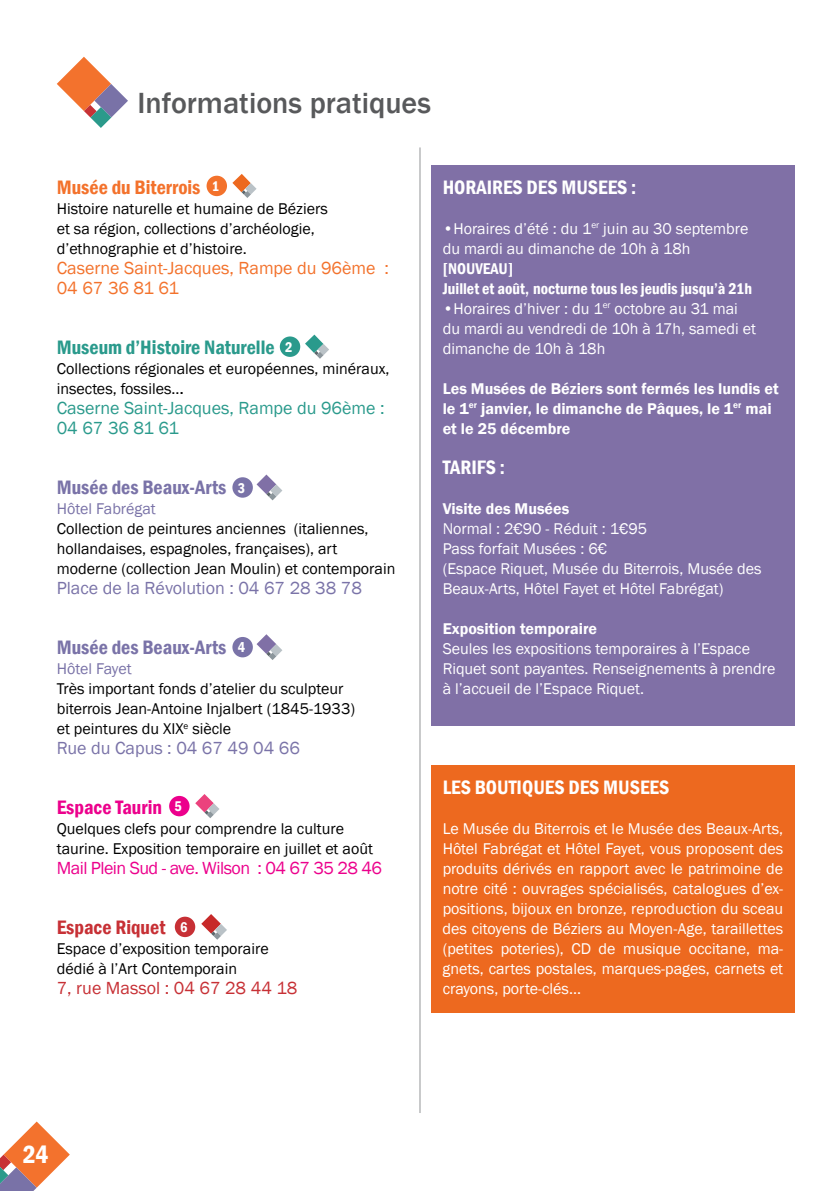
<style>
.page{position:relative;width:840px;height:1191px;background:#fff}
.page>*{position:absolute;margin:0;border:0;box-sizing:border-box;transform-origin:0 0}
.t1{font:500 30px "Franklin Gothic";color:#58595b}
.t2{font:600 condensed 25.6px "Franklin Gothic";color:#fff}
.t3{font:600 condensed 20px "Franklin Gothic";color:#fff}
.t4{font:600 condensed 20px "Franklin Gothic";color:#7a73a8}
.t5{font:600 condensed 20px "Franklin Gothic";color:#2a9a8c}
.t6{font:600 condensed 20px "Franklin Gothic";color:#f3722c}
.t7{font:600 condensed 20px "Franklin Gothic";color:#ec008c}
.t8{font:600 condensed 20px "Franklin Gothic";color:#c73035}
.t9{font:18px "Franklin Gothic";color:#7a73a8}
.t10{font:18px/20px "Franklin Gothic";color:#f3722c}
.t11{font:18px/20px "Franklin Gothic";color:#2a9a8c}
.t12{font:18px "Franklin Gothic";letter-spacing:-.03em;color:#ec008c}
.t13{font:18px "Franklin Gothic";color:#c73035}
.t14{font:16px/20px "Franklin Gothic";color:#fff}
.t15{font:16px/20px "Franklin Gothic";color:#000}
.t16{font:600 16px/20px "Franklin Gothic";color:#fff}
.t17{font:600 condensed 16px/20px "Franklin Gothic";color:#fff}
.t18{font:16px "Franklin Gothic";color:#7a73a8}
.t19{font:600 condensed 14.4px "Franklin Gothic";color:#fff}
.s1{font-size:18px}
</style>
<div class="page">
<div style="left:431px;top:765px;width:363px;height:248px;background:#ed691f"></div>
<div style="left:431px;top:165px;width:363px;height:561px;background:#8070a6"></div>
<svg style="left:0;top:1121px;width:70px;height:70px"></svg>
<hr style="left:419px;top:147px;width:1px;height:966px;background:#939598">
<svg style="left:57px;top:57px;width:71px;height:71px"></svg>
<svg style="left:195px;top:794px;width:24px;height:24px"></svg>
<svg style="left:256px;top:634px;width:26px;height:26px"></svg>
<svg style="left:256px;top:474px;width:26px;height:26px"></svg>
<svg style="left:232px;top:174px;width:24px;height:24px"></svg>
<svg style="left:305px;top:334px;width:24px;height:25px"></svg>
<svg style="left:201px;top:914px;width:26px;height:25px"></svg>
<div style="left:206px;top:176px;width:21px;height:20px;background:#f3722c;border-radius:50%"></div>
<div style="left:279px;top:336px;width:21px;height:21px;background:#2a9a8c;border-radius:50%"></div>
<div style="left:169px;top:796px;width:20px;height:20px;background:#ec008c;border-radius:50%"></div>
<div style="left:232px;top:477px;width:21px;height:21px;background:#7a73a8;border-radius:50%"></div>
<div style="left:232px;top:637px;width:21px;height:20px;background:#7a73a8;border-radius:50%"></div>
<div style="left:175px;top:916px;width:20px;height:21px;background:#c73035;border-radius:50%"></div>
<h1 class="t1" style="left:137px;top:85px;width:295px">Informations pratiques</h1>
<p class="t6" style="left:57px;top:173px;width:145px">Musée du Biterrois</p>
<p class="t15" style="left:57px;top:199px;width:272px">Histoire naturelle et humaine de Béziers et sa région, collections d’archéologie, d’ethnographie et d’histoire.</p>
<p class="t10" style="left:57px;top:258px;width:333px">Caserne Saint-Jacques, Rampe du 96ème :<br>04 67 36 81 61</p>
<p class="t19" style="left:212px;top:176px;width:9px">1</p>
<p class="t5" style="left:57px;top:333px;width:219px">Museum d’Histoire Naturelle</p>
<p class="t15" style="left:57px;top:359px;width:334px">Collections régionales et européennes, minéraux, insectes, fossiles..<span class="s1">.</span></p>
<p class="t11" style="left:57px;top:398px;width:329px">Caserne Saint-Jacques, Rampe du 96ème :<br>04 67 36 81 61</p>
<p class="t19" style="left:285px;top:337px;width:9px">2</p>
<p class="t4" style="left:57px;top:473px;width:171px">Musée des Beaux-Arts</p>
<p class="t18" style="left:57px;top:498px;width:100px">Hôtel Fabrégat</p>
<p class="t15" style="left:57px;top:519px;width:340px">Collection de peintures anciennes (italiennes, hollandaises, espagnoles, françaises), art moderne (collection Jean Moulin) et contemporain</p>
<p class="t9" style="left:57px;top:576px;width:306px">Place de la Révolution : 04 67 28 38 78</p>
<p class="t19" style="left:237px;top:478px;width:9px">3</p>
<p class="t4" style="left:57px;top:633px;width:171px">Musée des Beaux-Arts</p>
<p class="t18" style="left:57px;top:658px;width:76px">Hôtel Fayet</p>
<p class="t15" style="left:57px;top:679px;width:300px">Très important fonds d’atelier du sculpteur biterrois Jean-Antoine Injalbert (1845-1933) et peintures du XIX<sup>e</sup> siècle</p>
<p class="t9" style="left:57px;top:736px;width:244px">Rue du Capus : 04 67 49 04 66</p>
<p class="t19" style="left:237px;top:638px;width:9px">4</p>
<p class="t7" style="left:57px;top:793px;width:107px">Espace Taurin</p>
<p class="t15" style="left:57px;top:819px;width:317px">Quelques clefs pour comprendre la culture taurine. Exposition temporaire en juillet et août</p>
<p class="t12" style="left:57px;top:856px;width:326px">Mail Plein Sud - ave. Wilson : 04 67 35 28 46</p>
<p class="t19" style="left:174px;top:796px;width:9px">5</p>
<p class="t8" style="left:57px;top:913px;width:110px">Espace Riquet</p>
<p class="t15" style="left:57px;top:939px;width:213px">Espace d’exposition temporaire dédié à l’Art Contemporain</p>
<p class="t13" style="left:57px;top:976px;width:242px">7, rue Massol : 04 67 28 44 18</p>
<p class="t19" style="left:180px;top:917px;width:9px">6</p>
<p class="t3" style="left:442px;top:173px;width:195px">HORAIRES DES MUSEES :</p>
<p class="t14" style="left:442px;top:219px;width:307px">•Horaires d’été : du 1<sup>er</sup> juin au 30 septembre du mardi au dimanche de 10h à 18h</p>
<p class="t17" style="left:442px;top:258px;width:310px">[NOUVEAU]<br>Juillet et août, nocturne tous les jeudis jusqu’à 21h</p>
<p class="t14" style="left:442px;top:299px;width:314px">•Horaires d’hiver : du 1<sup>er</sup> octobre au 31 mai du mardi au vendredi de 10h à 17h, samedi et dimanche de 10h à 18h</p>
<p class="t16" style="left:442px;top:378px;width:337px">Les Musées de Béziers sont fermés les lundis et le 1<sup>er</sup> janvier, le dimanche de Pâques, le 1<sup>er</sup> mai et le 25 décembre</p>
<p class="t3" style="left:442px;top:453px;width:64px">TARIFS :</p>
<p class="t16" style="left:442px;top:498px;width:128px">Visite des Musées</p>
<p class="t14" style="left:442px;top:519px;width:320px">Normal : 2€90 - Réduit : 1€95<br>Pass forfait Musées : 6€<br>(Espace Riquet, Musée du Biterrois, Musée des Beaux-Arts, Hôtel Fayet et Hôtel Fabrégat)</p>
<p class="t16" style="left:442px;top:618px;width:156px">Exposition temporaire</p>
<p class="t14" style="left:442px;top:639px;width:334px">Seules les expositions temporaires à l’Espace<br>Riquet sont payantes. Renseignements à prendre à l’accueil de l’Espace Riquet.</p>
<p class="t3" style="left:442px;top:773px;width:228px">LES BOUTIQUES DES MUSEES</p>
<p class="t14" style="left:442px;top:819px;width:342px;text-align:justify">Le Musée du Biterrois et le Musée des Beaux-Arts, Hôtel Fabrégat et Hôtel Fayet, vous proposent des produits dérivés en rapport avec le patrimoine de notre cité : ouvrages spécialisés, catalogues d’ex&shy;positions, bijoux en bronze, reproduction du sceau des citoyens de Béziers au Moyen-Age, taraillettes (petites poteries), CD de musique occitane, ma&shy;gnets, cartes postales, marques-pages, carnets et crayons, porte-clés...</p>
<h2 class="t2" style="left:23px;top:1137px;width:27px">24</h2>
</div>
